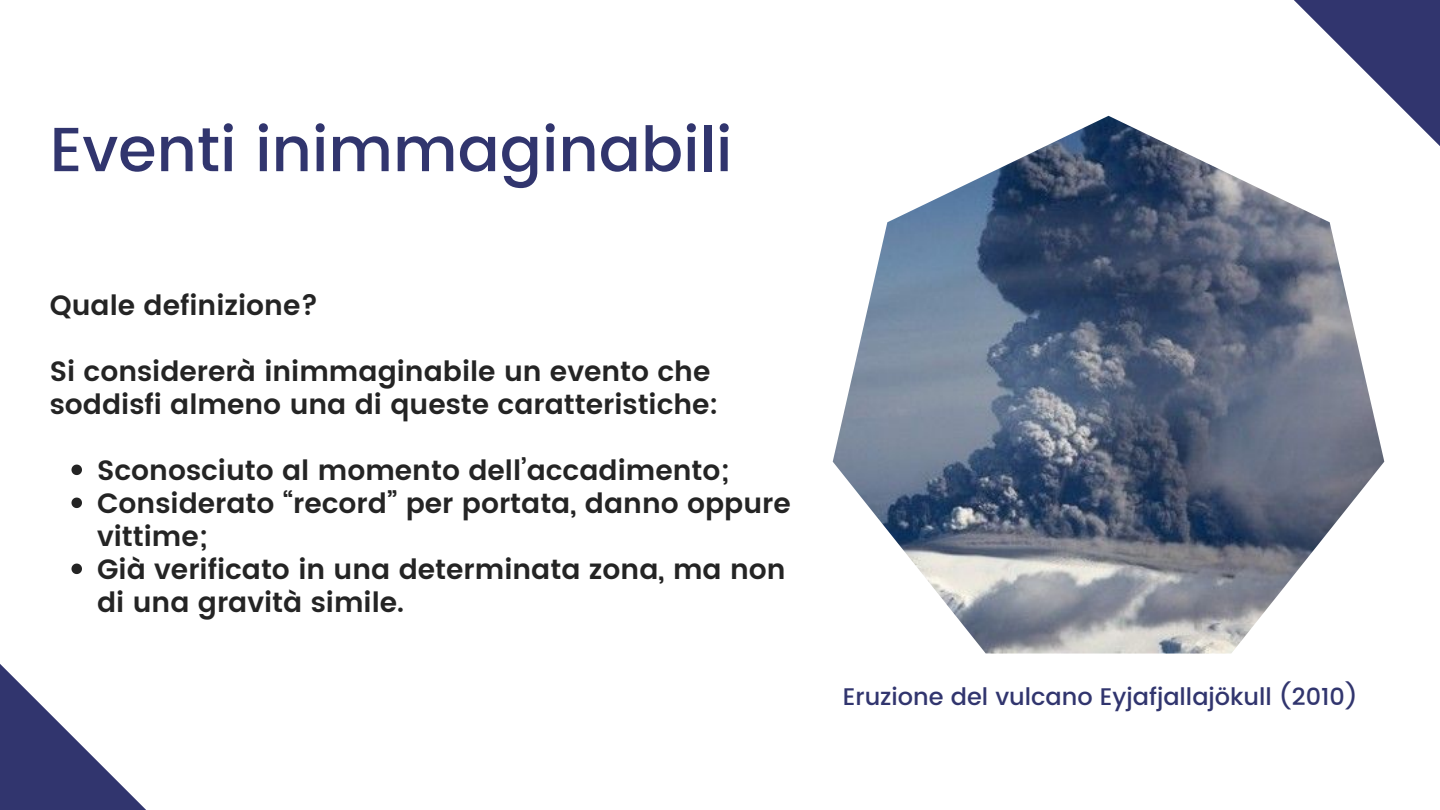
<style>
.page{position:relative;width:1440px;height:810px;background:#fff}
.page>*{position:absolute;margin:0;border:0;box-sizing:border-box;transform-origin:0 0}
.t1{font:500 62.2px "Poppins";color:#31356e}
.t2{font:600 27.9px/33px "Poppins";color:#242424}
.t3{font:500 24px "Poppins";color:#31356e}
</style>
<div class="page">
<svg style="left:71px;top:465px;width:11px;height:10px"></svg>
<svg style="left:71px;top:498px;width:11px;height:10px"></svg>
<svg style="left:71px;top:564px;width:11px;height:10px"></svg>
<img style="left:833px;top:116px;width:551px;height:538px">
<svg style="left:1294px;top:0;width:146px;height:146px"></svg>
<svg style="left:0;top:664px;width:146px;height:146px"></svg>
<p class="t1" style="left:50px;top:113px;width:684px">Eventi inimmaginabili</p>
<p class="t2" style="left:50px;top:288px;width:270px">Quale definizione?</p>
<p class="t2" style="left:50px;top:354px;width:670px">Si considererà inimmaginabile un evento che soddisfi almeno una di queste caratteristiche:</p>
<p class="t2" style="left:97px;top:453px;width:634px">Sconosciuto al momento dell’accadimento;</p>
<p class="t2" style="left:97px;top:486px;width:695px">Considerato “record” per portata, danno oppure vittime;</p>
<p class="t2" style="left:97px;top:552px;width:690px">Già verificato in una determinata zona, ma non di una gravità simile.</p>
<p class="t3" style="left:843px;top:682px;width:516px">Eruzione del vulcano Eyjafjallajökull (2010)</p>
</div>
